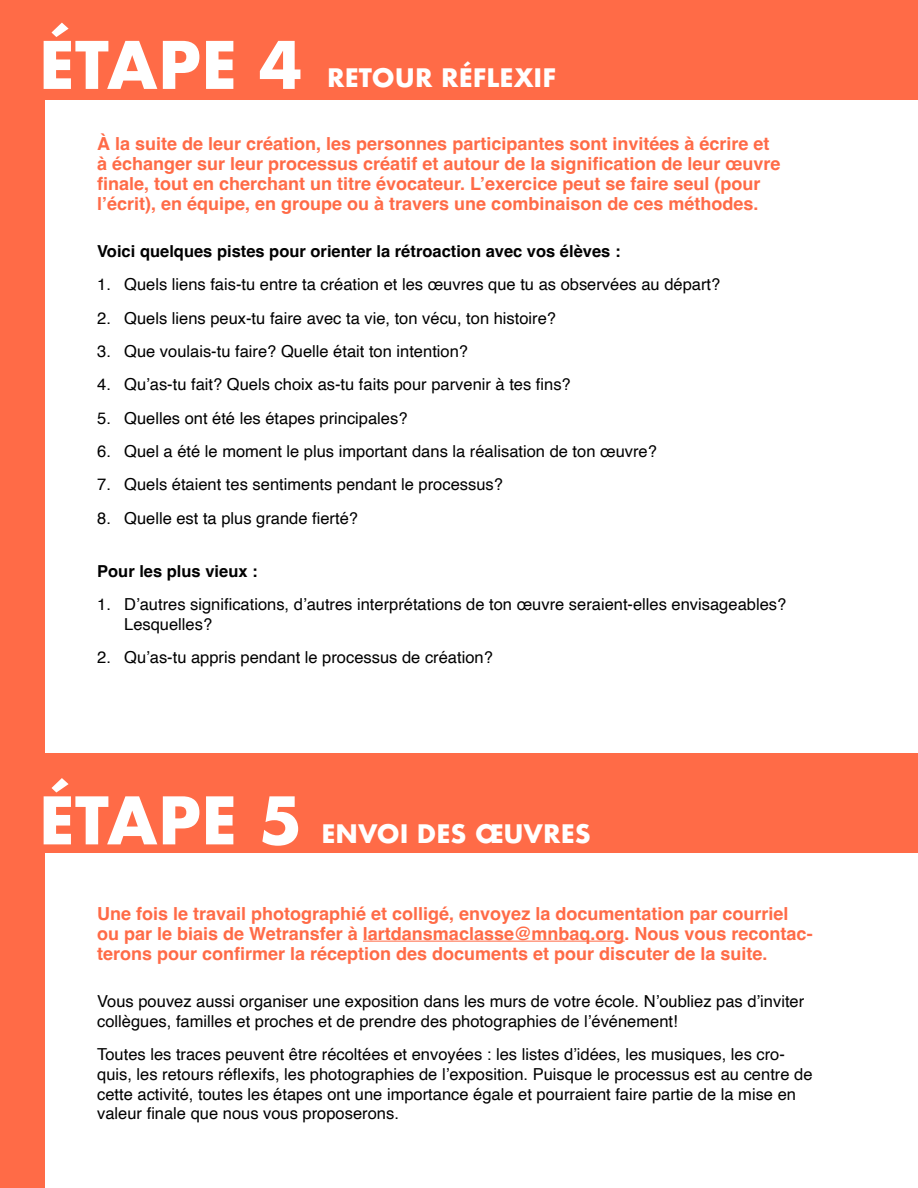
<style>
.page{position:relative;width:918px;height:1188px;background:#fff}
.page>*{position:absolute;margin:0;border:0;box-sizing:border-box;transform-origin:0 0}
.t1{font:700 63.75px "Futura";color:#fff}
.t2{font:700 24.75px "Futura";color:#fff}
.t3{font:700 18px/20.2px "Helvetica";color:#ff6b47}
.t4{font:16.5px/19.8px "Helvetica";color:#000}
.t5{font:700 16.5px "Helvetica";color:#000}
</style>
<div class="page">
<div style="left:0;top:0;width:44px;height:1188px;background:#ff6b47"></div>
<hr style="left:363px;top:941px;width:262px;height:1px;background:#ff6b47">
<div style="left:0;top:754px;width:918px;height:99px;background:#ff6b47"></div>
<div style="left:0;top:0;width:918px;height:99px;background:#ff6b47"></div>
<h1 class="t1" style="left:39px;top:19px;width:265px">ÉTAPE 4</h1>
<h2 class="t2" style="left:327px;top:60px;width:230px">RETOUR RÉFLEXIF</h2>
<p class="t3" style="left:97px;top:135px;width:685px">À la suite de leur création, les personnes participantes sont invitées à écrire et à échanger sur leur processus créatif et autour de la signification de leur œuvre finale, tout en cherchant un titre évocateur. L’exercice peut se faire seul (pour l’écrit), en équipe, en groupe ou à travers une combinaison de ces méthodes.</p>
<p class="t5" style="left:97px;top:241px;width:525px">Voici quelques pistes pour orienter la rétroaction avec vos élèves :</p>
<p class="t4" style="left:97px;top:275px;width:625px">1. Quels liens fais-tu entre ta création et les œuvres que tu as observées au départ?</p>
<p class="t4" style="left:97px;top:309px;width:460px">2. Quels liens peux-tu faire avec ta vie, ton vécu, ton histoire?</p>
<p class="t4" style="left:97px;top:342px;width:372px">3. Que voulais-tu faire? Quelle était ton intention?</p>
<p class="t4" style="left:97px;top:375px;width:475px">4. Qu’as-tu fait? Quels choix as-tu faits pour parvenir à tes fins?</p>
<p class="t4" style="left:97px;top:408px;width:312px">5. Quelles ont été les étapes principales?</p>
<p class="t4" style="left:97px;top:442px;width:561px">6. Quel a été le moment le plus important dans la réalisation de ton œuvre?</p>
<p class="t4" style="left:97px;top:475px;width:407px">7. Quels étaient tes sentiments pendant le processus?</p>
<p class="t4" style="left:97px;top:508px;width:262px">8. Quelle est ta plus grande fierté?</p>
<p class="t5" style="left:97px;top:561px;width:162px">Pour les plus vieux :</p>
<p class="t4" style="left:124px;top:595px;width:664px;text-indent:-27px">1. D’autres significations, d’autres interprétations de ton œuvre seraient-elles envisageables?<br>Lesquelles?</p>
<p class="t4" style="left:97px;top:648px;width:397px">2. Qu’as-tu appris pendant le processus de création?</p>
<h1 class="t1" style="left:39px;top:774px;width:265px">ÉTAPE 5</h1>
<h2 class="t2" style="left:321px;top:816px;width:271px">ENVOI DES ŒUVRES</h2>
<p class="t3" style="left:97px;top:905px;width:717px">Une fois le travail photographié et colligé, envoyez la documentation par courriel ou par le biais de Wetransfer à lartdansmaclasse@mnbaq.org. Nous vous recontac&shy;terons pour confirmer la réception des documents et pour discuter de la suite.</p>
<p class="t4" style="left:97px;top:992px;width:709px">Vous pouvez aussi organiser une exposition dans les murs de votre école. N’oubliez pas d’inviter collègues, familles et proches et de prendre des photographies de l’événement!</p>
<p class="t4" style="left:97px;top:1045px;width:717px">Toutes les traces peuvent être récoltées et envoyées : les listes d’idées, les musiques, les cro&shy;quis, les retours réflexifs, les photographies de l’exposition. Puisque le processus est au centre de cette activité, toutes les étapes ont une importance égale et pourraient faire partie de la mise en valeur finale que nous vous proposerons.</p>
</div>
